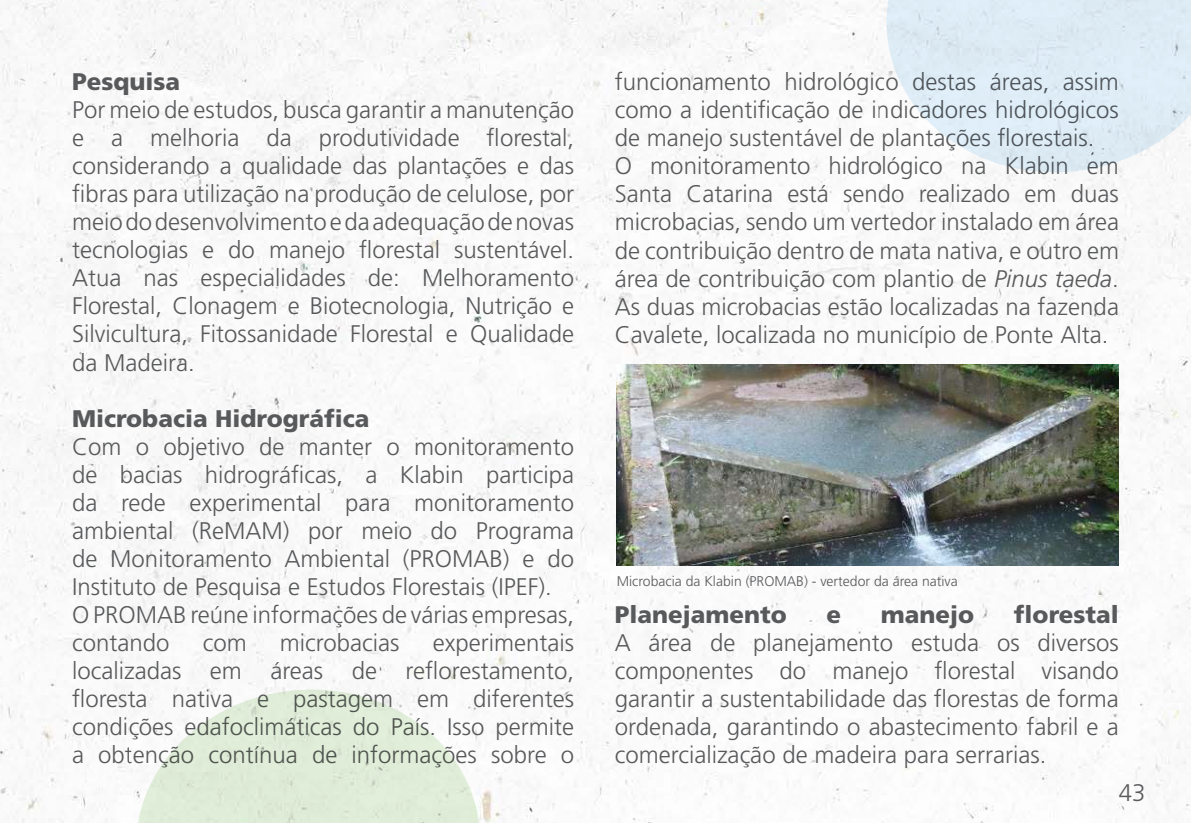
<style>
.page{position:relative;width:1191px;height:823px;background:#fff}
.page>*{position:absolute;margin:0;border:0;box-sizing:border-box;transform-origin:0 0}
.t1{font:300 24px/28px "Frutiger LT Std";color:#58595b;text-align:justify}
.t2{font:900 24px "Frutiger LT Std";color:#58595b}
.t3{font:300 14px "Frutiger LT Std";color:#58595b}
.s1{font-style:italic}
</style>
<div class="page">
<img style="left:0;top:0;width:1191px;height:822px">
<img style="left:617px;top:364px;width:502px;height:200px">
<svg style="left:129px;top:681px;width:358px;height:141px;fill:#e0edd8"></svg>
<svg style="left:879px;top:0;width:312px;height:180px;fill:#dfedf6"></svg>
<p class="t2" style="left:72px;top:67px;width:110px">Pesquisa</p>
<p class="t1" style="left:72px;top:96px;width:504px">Por meio de estudos, busca garantir a manutenção e a melhoria da produtividade florestal, considerando a qualidade das plantações e das fibras para utilização na produção de celulose, por meio do desenvolvimento e da adequação de novas tecnologias e do manejo florestal sustentável.<br>Atua nas especialidades de: Melhoramento Florestal, Clonagem e Biotecnologia, Nutrição e Silvicultura, Fitossanidade Florestal e Qualidade da Madeira.</p>
<p class="t2" style="left:72px;top:403px;width:299px">Microbacia Hidrográfica</p>
<p class="t1" style="left:72px;top:432px;width:504px;text-align:left">Com o objetivo de manter o monitoramento de bacias hidrográficas, a Klabin participa da rede experimental para monitoramento ambiental (ReMAM) por meio do Programa de Monitoramento Ambiental (PROMAB) e do Instituto de Pesquisa e Estudos Florestais (IPEF).<br>O PROMAB reúne informações de várias empresas, contando</p>
<p class="t1" style="left:203px;top:628px;width:45px">com</p>
<p class="t1" style="left:280px;top:628px;width:121px">microbacias</p>
<p class="t1" style="left:72px;top:628px;width:504px;text-indent:361px">experimentais localizadas em áreas de reflorestamento, floresta nativa e pastagem em diferentes condições edafoclimáticas do País. Isso permite a obtenção contínua de informações sobre o</p>
<p class="t1" style="left:615px;top:68px;width:506px;text-align:left">funcionamento hidrológico destas áreas, assim como a identificação de indicadores hidrológicos de manejo sustentável de plantações florestais.<br>O monitoramento hidrológico na Klabin em Santa Catarina está sendo realizado em duas microbacias, sendo um vertedor instalado em área de contribuição dentro de mata nativa, e outro em área de contribuição com plantio de <span class="s1">Pinus taeda</span>.<br>As duas microbacias estão localizadas na fazenda Cavalete, localizada no município de Ponte Alta.</p>
<p class="t3" style="left:617px;top:572px;width:342px">Microbacia da Klabin (PROMAB) - vertedor da área nativa</p>
<p class="t2" style="left:615px;top:599px;width:174px">Planejamento</p>
<p class="t2" style="left:826px;top:599px;width:16px">e</p>
<p class="t2" style="left:881px;top:599px;width:95px">manejo</p>
<p class="t2" style="left:1014px;top:599px;width:106px">florestal</p>
<p class="t1" style="left:615px;top:628px;width:506px">A área de planejamento estuda os diversos componentes do manejo florestal visando garantir a sustentabilidade das florestas de forma ordenada, garantindo o abastecimento fabril e a comercialização de madeira para serrarias.</p>
<p class="t1" style="left:1119px;top:778px;width:28px">43</p>
</div>
